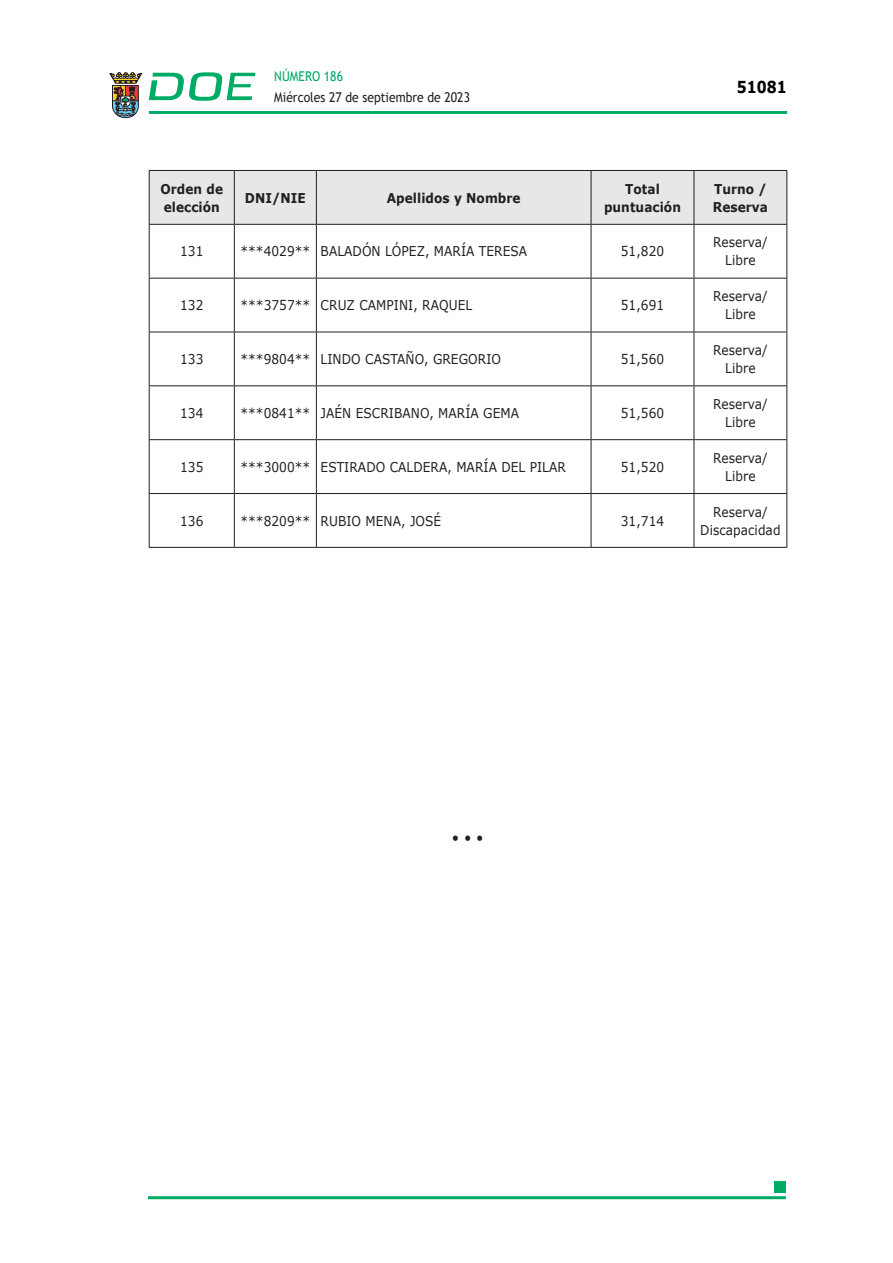
<style>
.page{position:relative;width:893px;height:1263px;background:#fff}
.page>*{position:absolute;margin:0;border:0;box-sizing:border-box;transform-origin:0 0}
.t1{font:700 16.5px "Verdana";color:#000;scale:.85 1}
.CUERPO_DE_TEXTO{font:15px "Verdana";color:#231f20;scale:.9 1}
.CUERPO_DE_TEXTO-2{font:13.5px/18px "Verdana";letter-spacing:.005em;color:#231f20;text-align:center;scale:.9 1}
.TABLATITULO{font:700 13.5px/18px "Verdana";letter-spacing:.005em;color:#231f20;scale:.9 1}
.t2{font:13.5px "Trebuchet MS";color:#231f20;scale:.9 1}
.t3{font:13.5px "Trebuchet MS";color:#00ab67;scale:.9 1}
</style>
<div class="page">
<hr style="left:149px;top:111px;width:638px;height:3px;background:#00ab66">
<svg style="left:109px;top:72px;width:33px;height:46px"></svg>
<svg style="left:149px;top:72px;width:106px;height:29px"></svg>
<hr style="left:148px;top:1196px;width:638px;height:3px;background:#00ab66">
<div style="left:775px;top:1181px;width:11px;height:11px;background:#00ab66"></div>
<div style="left:150px;top:171px;width:636px;height:53px;background:#e6e7e9"></div>
<hr style="left:149px;top:170px;width:85px;height:1px;background:#231f20">
<hr style="left:149px;top:171px;width:1px;height:53px;background:#231f20">
<hr style="left:234px;top:170px;width:82px;height:1px;background:#231f20">
<hr style="left:234px;top:171px;width:1px;height:53px;background:#231f20">
<hr style="left:316px;top:170px;width:275px;height:1px;background:#231f20">
<hr style="left:316px;top:171px;width:1px;height:53px;background:#231f20">
<hr style="left:591px;top:170px;width:103px;height:1px;background:#231f20">
<hr style="left:591px;top:171px;width:1px;height:53px;background:#231f20">
<hr style="left:694px;top:170px;width:93px;height:1px;background:#231f20">
<hr style="left:694px;top:171px;width:1px;height:53px;background:#231f20">
<hr style="left:786px;top:171px;width:1px;height:53px;background:#231f20">
<hr style="left:149px;top:224px;width:85px;height:1px;background:#231f20">
<hr style="left:149px;top:225px;width:1px;height:53px;background:#231f20">
<hr style="left:234px;top:224px;width:82px;height:1px;background:#231f20">
<hr style="left:234px;top:225px;width:1px;height:53px;background:#231f20">
<hr style="left:316px;top:224px;width:275px;height:1px;background:#231f20">
<hr style="left:316px;top:225px;width:1px;height:53px;background:#231f20">
<hr style="left:591px;top:224px;width:103px;height:1px;background:#231f20">
<hr style="left:591px;top:225px;width:1px;height:53px;background:#231f20">
<hr style="left:694px;top:224px;width:93px;height:1px;background:#231f20">
<hr style="left:694px;top:225px;width:1px;height:53px;background:#231f20">
<hr style="left:786px;top:225px;width:1px;height:53px;background:#231f20">
<hr style="left:149px;top:278px;width:85px;height:1px;background:#231f20">
<hr style="left:149px;top:278px;width:1px;height:54px;background:#231f20">
<hr style="left:234px;top:278px;width:82px;height:1px;background:#231f20">
<hr style="left:234px;top:278px;width:1px;height:54px;background:#231f20">
<hr style="left:316px;top:278px;width:275px;height:1px;background:#231f20">
<hr style="left:316px;top:278px;width:1px;height:54px;background:#231f20">
<hr style="left:591px;top:278px;width:103px;height:1px;background:#231f20">
<hr style="left:591px;top:278px;width:1px;height:54px;background:#231f20">
<hr style="left:694px;top:278px;width:93px;height:1px;background:#231f20">
<hr style="left:694px;top:278px;width:1px;height:54px;background:#231f20">
<hr style="left:786px;top:278px;width:1px;height:54px;background:#231f20">
<hr style="left:149px;top:332px;width:85px;height:1px;background:#231f20">
<hr style="left:149px;top:332px;width:1px;height:53px;background:#231f20">
<hr style="left:234px;top:332px;width:82px;height:1px;background:#231f20">
<hr style="left:234px;top:332px;width:1px;height:53px;background:#231f20">
<hr style="left:316px;top:332px;width:275px;height:1px;background:#231f20">
<hr style="left:316px;top:332px;width:1px;height:53px;background:#231f20">
<hr style="left:591px;top:332px;width:103px;height:1px;background:#231f20">
<hr style="left:591px;top:332px;width:1px;height:53px;background:#231f20">
<hr style="left:694px;top:332px;width:93px;height:1px;background:#231f20">
<hr style="left:694px;top:332px;width:1px;height:53px;background:#231f20">
<hr style="left:786px;top:332px;width:1px;height:53px;background:#231f20">
<hr style="left:149px;top:385px;width:85px;height:1px;background:#231f20">
<hr style="left:149px;top:386px;width:1px;height:53px;background:#231f20">
<hr style="left:234px;top:385px;width:82px;height:1px;background:#231f20">
<hr style="left:234px;top:386px;width:1px;height:53px;background:#231f20">
<hr style="left:316px;top:385px;width:275px;height:1px;background:#231f20">
<hr style="left:316px;top:386px;width:1px;height:53px;background:#231f20">
<hr style="left:591px;top:385px;width:103px;height:1px;background:#231f20">
<hr style="left:591px;top:386px;width:1px;height:53px;background:#231f20">
<hr style="left:694px;top:385px;width:93px;height:1px;background:#231f20">
<hr style="left:694px;top:386px;width:1px;height:53px;background:#231f20">
<hr style="left:786px;top:386px;width:1px;height:53px;background:#231f20">
<hr style="left:149px;top:439px;width:85px;height:1px;background:#231f20">
<hr style="left:149px;top:440px;width:1px;height:53px;background:#231f20">
<hr style="left:234px;top:439px;width:82px;height:1px;background:#231f20">
<hr style="left:234px;top:440px;width:1px;height:53px;background:#231f20">
<hr style="left:316px;top:439px;width:275px;height:1px;background:#231f20">
<hr style="left:316px;top:440px;width:1px;height:53px;background:#231f20">
<hr style="left:591px;top:439px;width:103px;height:1px;background:#231f20">
<hr style="left:591px;top:440px;width:1px;height:53px;background:#231f20">
<hr style="left:694px;top:439px;width:93px;height:1px;background:#231f20">
<hr style="left:694px;top:440px;width:1px;height:53px;background:#231f20">
<hr style="left:786px;top:440px;width:1px;height:53px;background:#231f20">
<hr style="left:149px;top:493px;width:85px;height:1px;background:#231f20">
<hr style="left:149px;top:494px;width:1px;height:53px;background:#231f20">
<hr style="left:234px;top:493px;width:82px;height:1px;background:#231f20">
<hr style="left:234px;top:494px;width:1px;height:53px;background:#231f20">
<hr style="left:316px;top:493px;width:275px;height:1px;background:#231f20">
<hr style="left:316px;top:494px;width:1px;height:53px;background:#231f20">
<hr style="left:591px;top:493px;width:103px;height:1px;background:#231f20">
<hr style="left:591px;top:494px;width:1px;height:53px;background:#231f20">
<hr style="left:694px;top:493px;width:93px;height:1px;background:#231f20">
<hr style="left:694px;top:494px;width:1px;height:53px;background:#231f20">
<hr style="left:786px;top:494px;width:1px;height:53px;background:#231f20">
<hr style="left:149px;top:547px;width:85px;height:1px;background:#231f20">
<hr style="left:234px;top:547px;width:82px;height:1px;background:#231f20">
<hr style="left:316px;top:547px;width:275px;height:1px;background:#231f20">
<hr style="left:591px;top:547px;width:103px;height:1px;background:#231f20">
<hr style="left:694px;top:547px;width:93px;height:1px;background:#231f20">
<p class="t3" style="left:274px;top:67px;width:78px">NÚMERO 186</p>
<p class="t2" style="left:274px;top:88px;width:219px">Miércoles 27 de septiembre de 2023</p>
<p class="t1" style="left:737px;top:75px;width:60px">51081</p>
<p class="TABLATITULO" style="left:160px;top:179px;width:71px">Orden de elección</p>
<p class="TABLATITULO" style="left:245px;top:188px;width:69px">DNI/NIE</p>
<p class="TABLATITULO" style="left:387px;top:188px;width:150px">Apellidos y Nombre</p>
<p class="TABLATITULO" style="left:604px;top:179px;width:87px;text-align:center">Total puntuación</p>
<p class="TABLATITULO" style="left:713px;top:179px;width:63px">Turno /<br>Reserva</p>
<p class="CUERPO_DE_TEXTO-2" style="left:180px;top:242px;width:27px">131</p>
<p class="CUERPO_DE_TEXTO-2" style="left:240px;top:242px;width:79px">***4029**</p>
<p class="CUERPO_DE_TEXTO-2" style="left:321px;top:242px;width:231px">BALADÓN LÓPEZ, MARÍA TERESA</p>
<p class="CUERPO_DE_TEXTO-2" style="left:621px;top:242px;width:50px">51,820</p>
<p class="CUERPO_DE_TEXTO-2" style="left:713px;top:233px;width:62px">Reserva/<br>Libre</p>
<p class="CUERPO_DE_TEXTO-2" style="left:180px;top:296px;width:27px">132</p>
<p class="CUERPO_DE_TEXTO-2" style="left:240px;top:296px;width:79px">***3757**</p>
<p class="CUERPO_DE_TEXTO-2" style="left:321px;top:296px;width:170px">CRUZ CAMPINI, RAQUEL</p>
<p class="CUERPO_DE_TEXTO-2" style="left:621px;top:296px;width:50px">51,691</p>
<p class="CUERPO_DE_TEXTO-2" style="left:713px;top:287px;width:62px">Reserva/<br>Libre</p>
<p class="CUERPO_DE_TEXTO-2" style="left:180px;top:350px;width:27px">133</p>
<p class="CUERPO_DE_TEXTO-2" style="left:240px;top:350px;width:79px">***9804**</p>
<p class="CUERPO_DE_TEXTO-2" style="left:321px;top:350px;width:202px">LINDO CASTAÑO, GREGORIO</p>
<p class="CUERPO_DE_TEXTO-2" style="left:621px;top:350px;width:50px">51,560</p>
<p class="CUERPO_DE_TEXTO-2" style="left:713px;top:341px;width:62px">Reserva/<br>Libre</p>
<p class="CUERPO_DE_TEXTO-2" style="left:180px;top:404px;width:27px">134</p>
<p class="CUERPO_DE_TEXTO-2" style="left:240px;top:404px;width:79px">***0841**</p>
<p class="CUERPO_DE_TEXTO-2" style="left:321px;top:404px;width:222px">JAÉN ESCRIBANO, MARÍA GEMA</p>
<p class="CUERPO_DE_TEXTO-2" style="left:621px;top:404px;width:50px">51,560</p>
<p class="CUERPO_DE_TEXTO-2" style="left:713px;top:395px;width:62px">Reserva/<br>Libre</p>
<p class="CUERPO_DE_TEXTO-2" style="left:180px;top:458px;width:27px">135</p>
<p class="CUERPO_DE_TEXTO-2" style="left:240px;top:458px;width:79px">***3000**</p>
<p class="CUERPO_DE_TEXTO-2" style="left:321px;top:458px;width:274px">ESTIRADO CALDERA, MARÍA DEL PILAR</p>
<p class="CUERPO_DE_TEXTO-2" style="left:621px;top:458px;width:50px">51,520</p>
<p class="CUERPO_DE_TEXTO-2" style="left:713px;top:449px;width:62px">Reserva/<br>Libre</p>
<p class="CUERPO_DE_TEXTO-2" style="left:180px;top:511px;width:27px">136</p>
<p class="CUERPO_DE_TEXTO-2" style="left:240px;top:511px;width:79px">***8209**</p>
<p class="CUERPO_DE_TEXTO-2" style="left:321px;top:511px;width:136px">RUBIO MENA, JOSÉ</p>
<p class="CUERPO_DE_TEXTO-2" style="left:621px;top:511px;width:50px">31,714</p>
<p class="CUERPO_DE_TEXTO-2" style="left:700px;top:502px;width:91px">Reserva/<br>Discapacidad</p>
<p class="CUERPO_DE_TEXTO" style="left:452px;top:827px;width:37px">• • •</p>
</div>
